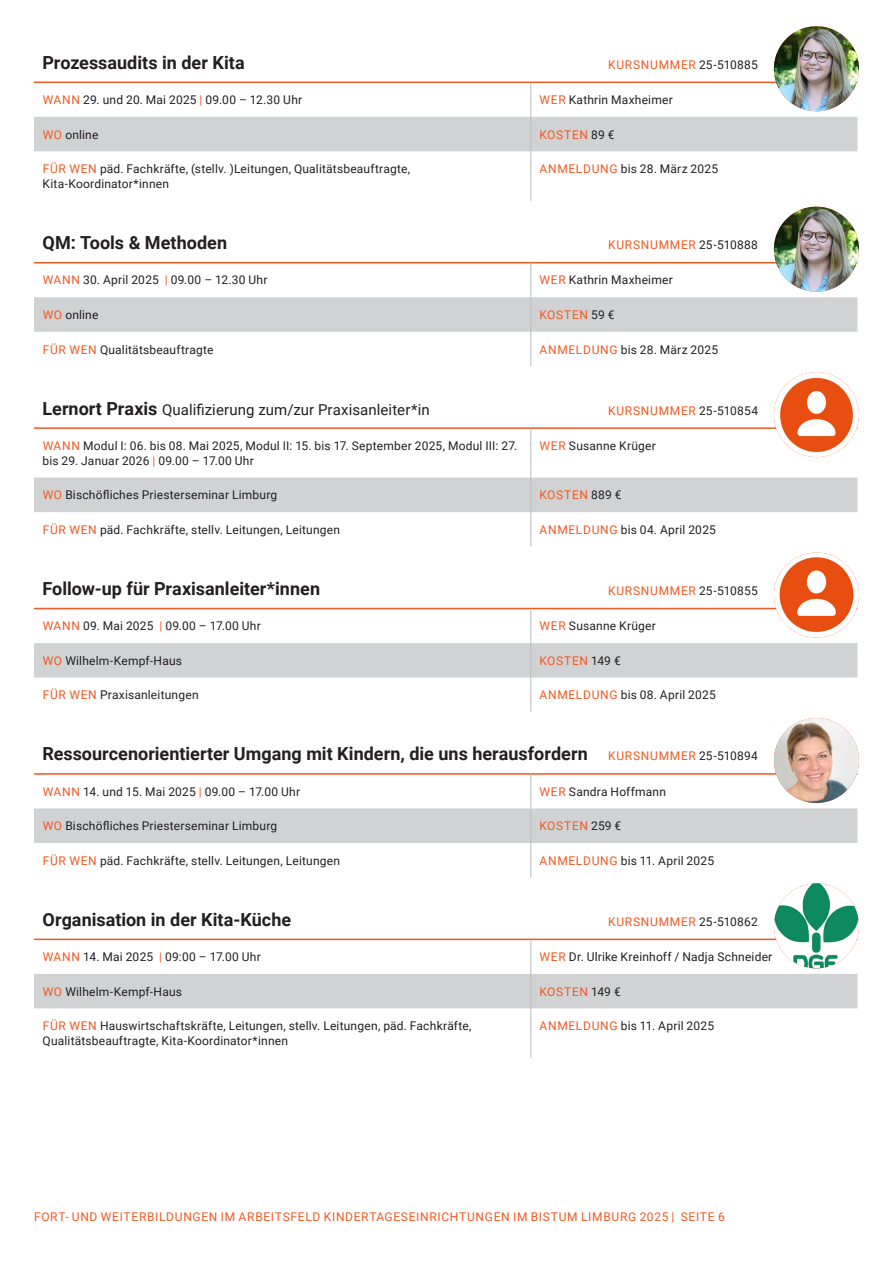
<style>
.page{position:relative;width:893px;height:1263px;background:#fff}
.page>*{position:absolute;margin:0;border:0;box-sizing:border-box;transform-origin:0 0}
.Kurstitel{font:700 18px "Roboto";color:#231f20}
.Kurstitel-2{font:15px "Roboto";letter-spacing:.005em;color:#231f20}
.Daten{font:12px/15px "Roboto";letter-spacing:.02em;color:#231f20}
.Kurstitel-3{font:12px "Roboto";letter-spacing:.055em;color:#f15921}
.Daten-2{font:12px "Roboto";letter-spacing:.055em;color:#f15921}
.s1{color:#231f20}
.s2{color:#f15921}
.s3{font-weight:700;font-size:18px}
.s4{font-weight:400;font-size:12px;color:#f15921}
.s5{font-weight:400;font-size:12px}
</style>
<div class="page">
<svg style="left:34px;top:83px;width:823px;height:118px"></svg>
<div style="left:34px;top:117px;width:823px;height:34px;background:#d1d2d4"></div>
<hr style="left:34px;top:82px;width:497px;height:1px;background:#f15921">
<hr style="left:531px;top:82px;width:326px;height:1px;background:#f15921">
<hr style="left:530px;top:83px;width:1px;height:34px;background:#bcbdc0">
<hr style="left:530px;top:117px;width:1px;height:34px;background:#bcbdc0">
<hr style="left:530px;top:151px;width:1px;height:50px;background:#bcbdc0">
<svg style="left:34px;top:263px;width:823px;height:103px"></svg>
<div style="left:34px;top:297px;width:823px;height:35px;background:#d1d2d4"></div>
<hr style="left:34px;top:262px;width:497px;height:1px;background:#f15921">
<hr style="left:531px;top:262px;width:326px;height:1px;background:#f15921">
<hr style="left:530px;top:263px;width:1px;height:34px;background:#bcbdc0">
<hr style="left:530px;top:297px;width:1px;height:35px;background:#bcbdc0">
<hr style="left:530px;top:332px;width:1px;height:34px;background:#bcbdc0">
<svg style="left:34px;top:429px;width:823px;height:118px"></svg>
<div style="left:34px;top:478px;width:823px;height:34px;background:#d1d2d4"></div>
<hr style="left:34px;top:427px;width:497px;height:2px;background:#f15921">
<hr style="left:531px;top:427px;width:326px;height:2px;background:#f15921">
<hr style="left:530px;top:429px;width:1px;height:49px;background:#bcbdc0">
<hr style="left:530px;top:478px;width:1px;height:34px;background:#bcbdc0">
<hr style="left:530px;top:512px;width:1px;height:35px;background:#bcbdc0">
<svg style="left:34px;top:609px;width:823px;height:103px"></svg>
<div style="left:34px;top:643px;width:823px;height:34px;background:#d1d2d4"></div>
<hr style="left:34px;top:608px;width:497px;height:1px;background:#f15921">
<hr style="left:531px;top:608px;width:326px;height:1px;background:#f15921">
<hr style="left:530px;top:609px;width:1px;height:34px;background:#bcbdc0">
<hr style="left:530px;top:643px;width:1px;height:34px;background:#bcbdc0">
<hr style="left:530px;top:677px;width:1px;height:35px;background:#bcbdc0">
<div style="left:34px;top:808px;width:823px;height:35px;background:#d1d2d4"></div>
<hr style="left:34px;top:773px;width:497px;height:2px;background:#f15921">
<hr style="left:531px;top:773px;width:326px;height:2px;background:#f15921">
<hr style="left:530px;top:775px;width:1px;height:33px;background:#bcbdc0">
<hr style="left:530px;top:808px;width:1px;height:35px;background:#bcbdc0">
<hr style="left:530px;top:843px;width:1px;height:34px;background:#bcbdc0">
<svg style="left:34px;top:940px;width:823px;height:118px"></svg>
<div style="left:34px;top:974px;width:823px;height:34px;background:#d1d2d4"></div>
<hr style="left:34px;top:938px;width:497px;height:2px;background:#f15921">
<hr style="left:531px;top:938px;width:326px;height:2px;background:#f15921">
<hr style="left:530px;top:940px;width:1px;height:34px;background:#bcbdc0">
<hr style="left:530px;top:974px;width:1px;height:34px;background:#bcbdc0">
<hr style="left:530px;top:1008px;width:1px;height:50px;background:#bcbdc0">
<img style="left:774px;top:26px;width:85px;height:85px;border-radius:43px">
<img style="left:774px;top:207px;width:85px;height:85px;border-radius:43px">
<img style="left:774px;top:372px;width:85px;height:85px;border-radius:43px">
<img style="left:774px;top:552px;width:85px;height:85px;border-radius:43px">
<img style="left:774px;top:718px;width:85px;height:85px;border-radius:43px">
<img style="left:774px;top:883px;width:85px;height:85px;border-radius:43px">
<p class="Kurstitel" style="left:43px;top:50px;width:204px">Prozessaudits in der Kita</p>
<p class="Kurstitel-3" style="left:608px;top:56px;width:151px">KURSNUMMER <span class="s1">25-510885</span></p>
<p class="Daten" style="left:43px;top:92px;width:261px"><span class="s2">WANN</span> 29. und 20. Mai 2025 <span class="s2">|</span> 09.00 – 12.30 Uhr</p>
<p class="Daten" style="left:539px;top:92px;width:135px"><span class="s2">WER</span> Kathrin Maxheimer</p>
<p class="Daten" style="left:43px;top:126px;width:57px"><span class="s2">WO</span> online</p>
<p class="Daten-2" style="left:539px;top:126px;width:77px">KOSTEN <span class="s1">89 €</span></p>
<p class="Daten" style="left:43px;top:161px;width:369px"><span class="s2">FÜR WEN</span> päd. Fachkräfte, (stellv. )Leitungen, Qualitätsbeauftragte,<br>Kita-Koordinator*innen</p>
<p class="Daten" style="left:539px;top:161px;width:180px"><span class="s2">ANMELDUNG</span> bis 28. März 2025</p>
<p class="Kurstitel" style="left:43px;top:230px;width:186px">QM: Tools &amp; Methoden</p>
<p class="Kurstitel-3" style="left:608px;top:236px;width:151px">KURSNUMMER <span class="s1">25-510888</span></p>
<p class="Daten" style="left:43px;top:272px;width:226px"><span class="s2">WANN</span> 30. April 2025 <span class="s2">|</span> 09.00 – 12.30 Uhr</p>
<p class="Daten" style="left:539px;top:272px;width:135px"><span class="s2">WER</span> Kathrin Maxheimer</p>
<p class="Daten" style="left:43px;top:307px;width:57px"><span class="s2">WO</span> online</p>
<p class="Daten-2" style="left:539px;top:306px;width:77px">KOSTEN <span class="s1">59 €</span></p>
<p class="Daten" style="left:43px;top:341px;width:172px"><span class="s2">FÜR WEN</span> Qualitätsbeauftragte</p>
<p class="Daten" style="left:539px;top:341px;width:180px"><span class="s2">ANMELDUNG</span> bis 28. März 2025</p>
<p class="Kurstitel-2" style="left:43px;top:399px;width:389px"><span class="s3">Lernort Praxis</span> Qualifizierung zum/zur Praxisanleiter*in</p>
<p class="Kurstitel-3" style="left:608px;top:402px;width:152px">KURSNUMMER <span class="s1">25-510854</span></p>
<p class="Daten" style="left:43px;top:438px;width:476px"><span class="s2">WANN</span> Modul I: 06. bis 08. Mai 2025, Modul II: 15. bis 17. September 2025, Modul III: 27. bis 29. Januar 2026 <span class="s2">|</span> 09.00 – 17.00 Uhr</p>
<p class="Daten" style="left:539px;top:438px;width:118px"><span class="s2">WER</span> Susanne Krüger</p>
<p class="Daten" style="left:43px;top:487px;width:236px"><span class="s2">WO</span> Bischöfliches Priesterseminar Limburg</p>
<p class="Daten-2" style="left:539px;top:487px;width:84px">KOSTEN <span class="s1">889 €</span></p>
<p class="Daten" style="left:43px;top:522px;width:299px"><span class="s2">FÜR WEN</span> päd. Fachkräfte, stellv. Leitungen, Leitungen</p>
<p class="Daten" style="left:539px;top:522px;width:178px"><span class="s2">ANMELDUNG</span> bis 04. April 2025</p>
<p class="Kurstitel" style="left:43px;top:576px;width:279px">Follow-up für Praxisanleiter*innen</p>
<p class="Kurstitel-3" style="left:608px;top:582px;width:151px">KURSNUMMER <span class="s1">25-510855</span></p>
<p class="Daten" style="left:43px;top:618px;width:220px"><span class="s2">WANN</span> 09. Mai 2025 <span class="s2">|</span> 09.00 – 17.00 Uhr</p>
<p class="Daten" style="left:539px;top:618px;width:118px"><span class="s2">WER</span> Susanne Krüger</p>
<p class="Daten" style="left:43px;top:653px;width:141px"><span class="s2">WO</span> Wilhelm-Kempf-Haus</p>
<p class="Daten-2" style="left:539px;top:652px;width:83px">KOSTEN <span class="s1">149 €</span></p>
<p class="Daten" style="left:43px;top:687px;width:157px"><span class="s2">FÜR WEN</span> Praxisanleitungen</p>
<p class="Daten" style="left:539px;top:687px;width:178px"><span class="s2">ANMELDUNG</span> bis 08. April 2025</p>
<p class="Kurstitel" style="left:43px;top:741px;width:717px">Ressourcenorientierter Umgang mit Kindern, die uns herausfordern <span class="s4">KURSNUMMER</span> <span class="s5">25-510894</span></p>
<p class="Daten" style="left:43px;top:783px;width:259px"><span class="s2">WANN</span> 14. und 15. Mai 2025 <span class="s2">|</span> 09.00 – 17.00 Uhr</p>
<p class="Daten" style="left:539px;top:783px;width:128px"><span class="s2">WER</span> Sandra Hoffmann</p>
<p class="Daten" style="left:43px;top:818px;width:236px"><span class="s2">WO</span> Bischöfliches Priesterseminar Limburg</p>
<p class="Daten-2" style="left:539px;top:817px;width:83px">KOSTEN <span class="s1">259 €</span></p>
<p class="Daten" style="left:43px;top:852px;width:299px"><span class="s2">FÜR WEN</span> päd. Fachkräfte, stellv. Leitungen, Leitungen</p>
<p class="Daten" style="left:539px;top:852px;width:176px"><span class="s2">ANMELDUNG</span> bis 11. April 2025</p>
<p class="Kurstitel" style="left:43px;top:907px;width:250px">Organisation in der Kita-Küche</p>
<p class="Kurstitel-3" style="left:608px;top:913px;width:151px">KURSNUMMER <span class="s1">25-510862</span></p>
<p class="Daten" style="left:43px;top:949px;width:220px"><span class="s2">WANN</span> 14. Mai 2025 <span class="s2">|</span> 09:00 – 17.00 Uhr</p>
<p class="Daten" style="left:539px;top:949px;width:234px"><span class="s2">WER</span> Dr. Ulrike Kreinhoff / Nadja Schneider</p>
<p class="Daten" style="left:43px;top:983px;width:141px"><span class="s2">WO</span> Wilhelm-Kempf-Haus</p>
<p class="Daten-2" style="left:539px;top:983px;width:83px">KOSTEN <span class="s1">149 €</span></p>
<p class="Daten" style="left:43px;top:1018px;width:430px"><span class="s2">FÜR WEN</span> Hauswirtschaftskräfte, Leitungen, stellv. Leitungen, päd. Fachkräfte,</p>
<p class="Daten" style="left:43px;top:1033px;width:247px">Qualitätsbeauftragte, Kita-Koordinator*innen</p>
<p class="Daten" style="left:539px;top:1018px;width:176px"><span class="s2">ANMELDUNG</span> bis 11. April 2025</p>
<p class="Kurstitel-3" style="left:34px;top:1208px;width:692px">FORT- UND WEITERBILDUNGEN IM ARBEITSFELD KINDERTAGESEINRICHTUNGEN IM BISTUM LIMBURG 2025 | SEITE 6</p>
</div>
